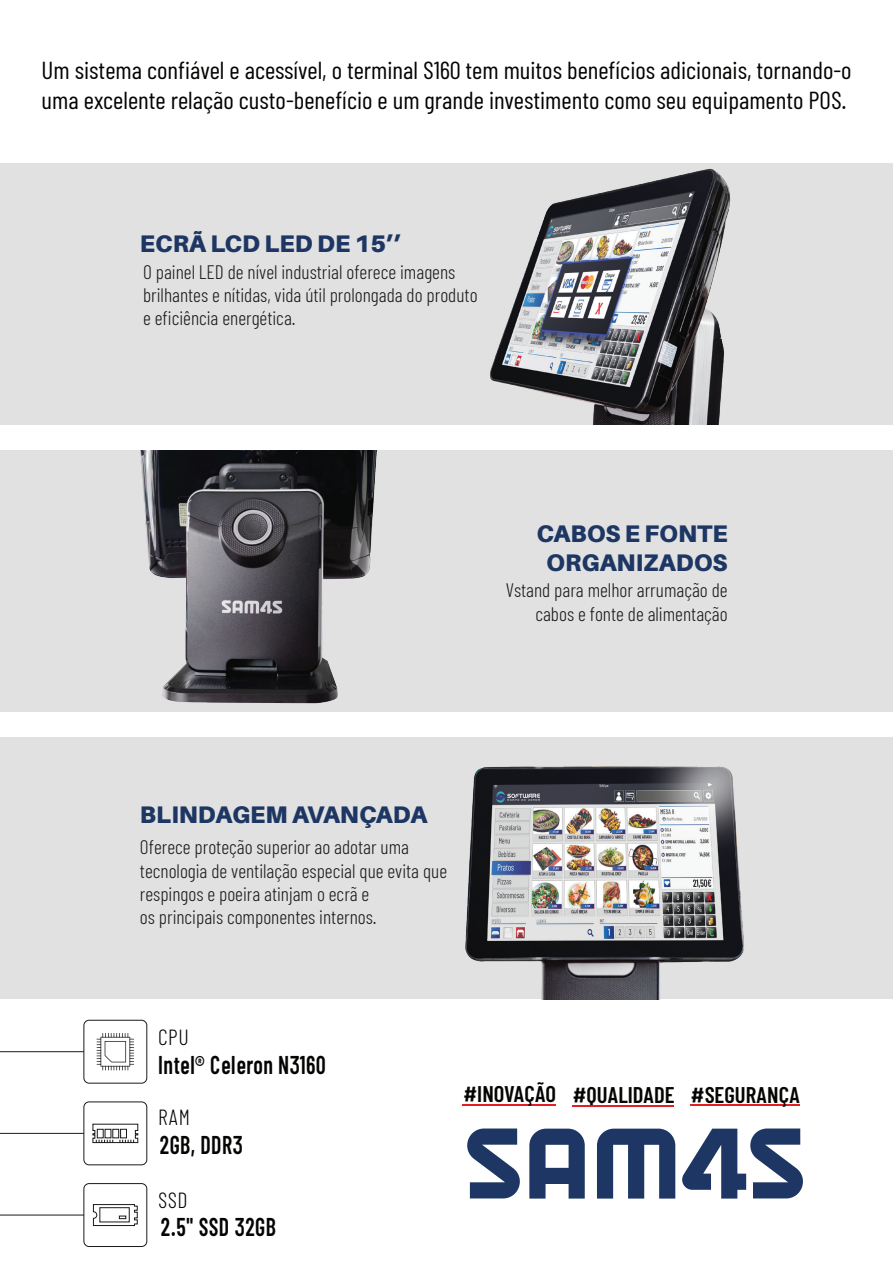
<style>
.page{position:relative;width:893px;height:1263px;background:#fff}
.page>*{position:absolute;margin:0;border:0;box-sizing:border-box;transform-origin:0 0}
.t1{font:600 25.65px "Barlow Condensed";letter-spacing:.025em;color:#040503;scale:.85 1}
.t2{font:24.6px/29.5px "Barlow Condensed";color:#040503}
.t3{font:900 24px/28.8px "Aileron";color:#1d3663;text-align:center}
.t4{font:600 22.65px "Barlow Condensed";color:#050504}
.t5{font:300 21.9px "Barlow Condensed";letter-spacing:.025em;color:#040503}
.t6{font:300 19.5px/23.4px "Barlow Condensed";color:#1a1a18}
</style>
<div class="page">
<div style="left:0;top:163px;width:893px;height:262px;background:#e0e1e0"></div>
<svg style="left:467px;top:1128px;width:336px;height:70px"></svg>
<hr style="left:690px;top:1104px;width:110px;height:2px;background:#e41e25">
<hr style="left:462px;top:1104px;width:93px;height:2px;background:#e41e25">
<hr style="left:573px;top:1105px;width:101px;height:1px;background:#e41e25">
<div style="left:0;top:450px;width:893px;height:262px;background:#e0e1e0"></div>
<div style="left:0;top:737px;width:893px;height:262px;background:#e0e1e0"></div>
<svg style="left:97px;top:1033px;width:37px;height:37px"></svg>
<div style="left:84px;top:1020px;width:63px;height:63px;border:1px solid #1a1a18;border-radius:5px"></div>
<hr style="left:0;top:1051px;width:84px;height:1px;background:#1a1a18">
<svg style="left:92px;top:1123px;width:47px;height:20px"></svg>
<div style="left:97px;top:1129px;width:7px;height:9px;border:1px solid #1a1a18"></div>
<div style="left:105px;top:1129px;width:6px;height:9px;border:1px solid #1a1a18"></div>
<div style="left:112px;top:1129px;width:7px;height:9px;border:1px solid #1a1a18"></div>
<div style="left:120px;top:1129px;width:7px;height:9px;border:1px solid #1a1a18"></div>
<div style="left:84px;top:1101px;width:63px;height:64px;border:1px solid #1a1a18;border-radius:5px"></div>
<hr style="left:0;top:1133px;width:84px;height:1px;background:#1a1a18">
<svg style="left:93px;top:1204px;width:45px;height:22px"></svg>
<div style="left:84px;top:1183px;width:63px;height:64px;border:1px solid #1a1a18;border-radius:5px"></div>
<hr style="left:0;top:1215px;width:84px;height:1px;background:#1a1a18">
<img style="left:490px;top:168px;width:241px;height:257px">
<img style="left:140px;top:450px;width:237px;height:254px">
<img style="left:465px;top:766px;width:279px;height:233px">
<p class="t2" style="left:42px;top:55px;width:811px">Um sistema confiável e acessível, o terminal S160 tem muitos benefícios adicionais, tornando-o uma excelente relação custo-benefício e um grande investimento como seu equipamento POS.</p>
<p class="t3" style="left:140px;top:229px;width:263px">ECRÃ LCD LED DE 15’’</p>
<p class="t6" style="left:143px;top:259px;width:336px">O painel LED de nível industrial oferece imagens brilhantes e nítidas, vida útil prolongada do produto e eficiência energética.</p>
<p class="t3" style="left:536px;top:519px;width:193px">CABOS E FONTE<br>ORGANIZADOS</p>
<p class="t6" style="left:506px;top:578px;width:223px;text-align:right">Vstand para melhor arrumação de cabos e fonte de alimentação</p>
<p class="t3" style="left:140px;top:800px;width:289px">BLINDAGEM AVANÇADA</p>
<p class="t6" style="left:140px;top:835px;width:309px">Oferece proteção superior ao adotar uma tecnologia de ventilação especial que evita que respingos e poeira atinjam o ecrã e<br>os principais componentes internos.</p>
<p class="t5" style="left:158px;top:1023px;width:32px">CPU</p>
<h1 class="t1" style="left:158px;top:1049px;width:198px">Intel® Celeron N3160</h1>
<p class="t5" style="left:158px;top:1104px;width:34px">RAM</p>
<h1 class="t1" style="left:160px;top:1129px;width:99px">2GB, DDR3</h1>
<p class="t5" style="left:158px;top:1186px;width:31px">SSD</p>
<h1 class="t1" style="left:161px;top:1211px;width:137px">2.5" SSD 32GB</h1>
<p class="t4" style="left:464px;top:1080px;width:338px">#INOVAÇÃO #QUALIDADE #SEGURANÇA</p>
</div>
